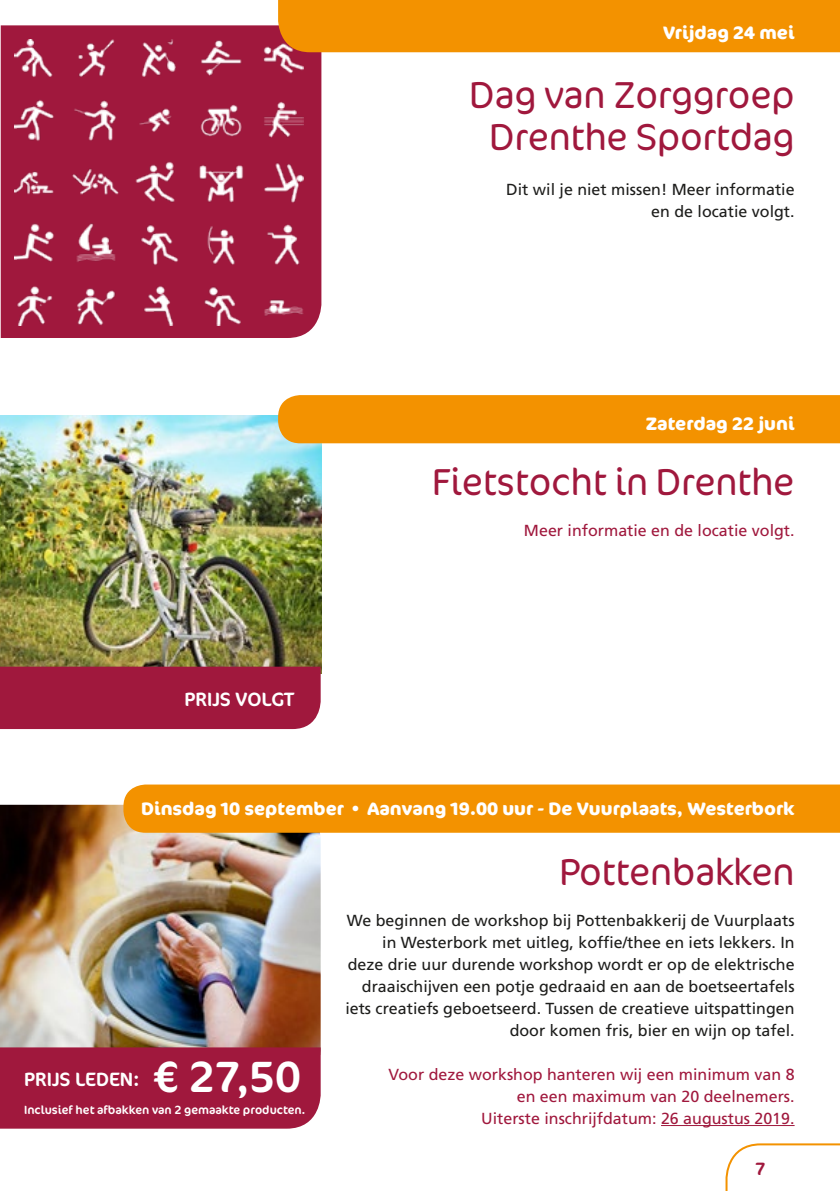
<style>
.page{position:relative;width:840px;height:1191px;background:#fff}
.page>*{position:absolute;margin:0;border:0;box-sizing:border-box;transform-origin:0 0}
.t1{font:44px "Cocon OT";color:#fff}
.t2{font:300 38px/42px "Cocon";letter-spacing:-.01em;color:#a0183d;text-align:center}
.t3{font:19.4px "Cocon OT";color:#fff}
.t4{font:700 18px "Cocon";color:#fff}
.t5{font:18px "Cocon OT";color:#a0183d}
.t6{font:16px/22px "Frutiger LT Std";color:#1d1d1b;text-align:right}
.t7{font:16px/22px "Frutiger LT Std";color:#a0183d;text-align:right}
.t8{font:12px "Cocon OT";color:#fff}
</style>
<div class="page">
<div style="left:1px;top:25px;width:320px;height:313px;background:#a0183d"></div>
<img style="left:15px;top:39px;width:288px;height:287px">
<img style="left:0;top:804px;width:320px;height:243px">
<div style="left:0;top:1047px;width:320px;height:81px;background:#a0183d"></div>
<img style="left:1px;top:416px;width:320px;height:257px">
<svg style="left:725px;top:1143px;width:114px;height:48px"></svg>
<hr style="left:660px;top:1125px;width:134px;height:1px;background:#a0183d">
<div style="left:278px;top:395px;width:561px;height:48px;background:#f39200"></div>
<div style="left:123px;top:784px;width:716px;height:48px;background:#f39200"></div>
<div style="left:278px;top:0;width:561px;height:52px;background:#f39200"></div>
<div style="left:0;top:666px;width:320px;height:63px;background:#a0183d"></div>
<p class="t4" style="left:663px;top:22px;width:133px">Vrijdag 24 mei</p>
<h2 class="t2" style="left:469px;top:75px;width:326px">Dag van Zorggroep<br>Drenthe Sportdag</h2>
<p class="t6" style="left:506px;top:178px;width:290px">Dit wil je niet missen! Meer informatie en de locatie volgt.</p>
<p class="t4" style="left:645px;top:413px;width:150px">Zaterdag 22 juni</p>
<h2 class="t2" style="left:431px;top:462px;width:364px">Fietstocht in Drenthe</h2>
<p class="t3" style="left:184px;top:687px;width:112px">PRIJS VOLGT</p>
<p class="t7" style="left:523px;top:520px;width:272px">Meer informatie en de locatie volgt.</p>
<p class="t4" style="left:141px;top:798px;width:654px">Dinsdag 10 september • Aanvang 19.00 uur - De Vuurplaats, Westerbork</p>
<p class="t3" style="left:24px;top:1067px;width:117px">PRIJS LEDEN:</p>
<h1 class="t1" style="left:153px;top:1050px;width:149px">€ 27,50</h1>
<p class="t8" style="left:24px;top:1102px;width:282px">Inclusief het afbakken van 2 gemaakte producten.</p>
<h2 class="t2" style="left:558px;top:851px;width:237px">Pottenbakken</h2>
<p class="t6" style="left:345px;top:909px;width:450px">We beginnen de workshop bij Pottenbakkerij de Vuurplaats in Westerbork met uitleg, koffie/thee en iets lekkers. In deze drie uur durende workshop wordt er op de elektrische draaischijven een potje gedraaid en aan de boetseertafels iets creatiefs geboetseerd. Tussen de creatieve uitspattingen door komen fris, bier en wijn op tafel.</p>
<p class="t7" style="left:388px;top:1063px;width:407px">Voor deze workshop hanteren wij een minimum van 8 en een maximum van 20 deelnemers.<br>Uiterste inschrijfdatum: 26 augustus 2019.</p>
<p class="t5" style="left:754px;top:1157px;width:12px">7</p>
</div>
